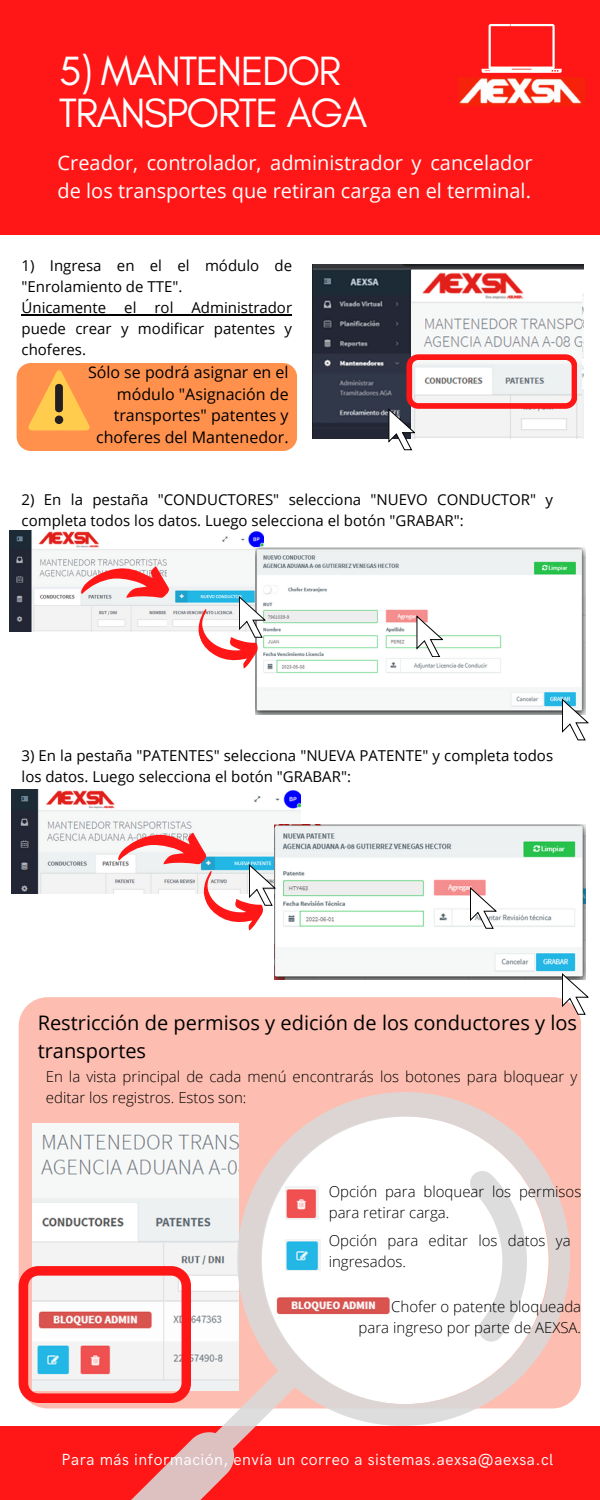
<style>
.page{position:relative;width:600px;height:1500px;background:#fff}
.page>*{position:absolute;margin:0;border:0;box-sizing:border-box;transform-origin:0 0}
.t1{font:41.7px/42.8px "Glacial Indifference";letter-spacing:-.04em;color:#fff}
.t2{font:20px/27.8px "Open Sans";color:#fff}
.t3{font:20px/27.8px "Open Sans";color:#000}
.t4{font:16.2px "HK Grotesk";letter-spacing:.03em;color:#fff}
.t5{font:16px/21.8px "Open Sans";color:#000;text-align:right}
.t6{font:15px/21px "Open Sans";color:#000}
.t7{font:300 15px/21px "Open Sans";color:#000}
</style>
<div class="page">
<div style="left:0;top:0;width:600px;height:234px;background:#ff1616"></div>
<div style="left:0;top:1426px;width:600px;height:74px;background:#ff1616"></div>
<img style="left:458px;top:78px;width:127px;height:27px">
<svg style="left:481px;top:24px;width:81px;height:49px"></svg>
<img style="left:9px;top:531px;width:255px;height:101px">
<div style="left:19px;top:997px;width:562px;height:411px;background:#fdbeb1;border-radius:29px"></div>
<svg style="left:18px;top:1092px;width:552px;height:408px"></svg>
<svg style="left:470px;top:1171px;width:57px;height:171px"></svg>
<img style="left:275px;top:1293px;width:117px;height:24px">
<img style="left:285px;top:1239px;width:36px;height:32px">
<img style="left:285px;top:1187px;width:33px;height:32px">
<img style="left:312px;top:265px;width:271px;height:174px">
<div style="left:17px;top:363px;width:280px;height:88px;background:#ff914d;border-radius:14px"></div>
<svg style="left:28px;top:370px;width:62px;height:60px"></svg>
<img style="left:412px;top:270px;width:170px;height:169px">
<img style="left:11px;top:789px;width:289px;height:105px">
<svg style="left:81px;top:566px;width:88px;height:32px"></svg>
<img style="left:255px;top:548px;width:251px;height:166px">
<img style="left:275px;top:825px;width:310px;height:154px">
<img style="left:506px;top:548px;width:80px;height:166px">
<svg style="left:191px;top:596px;width:74px;height:83px"></svg>
<svg style="left:562px;top:699px;width:26px;height:41px"></svg>
<svg style="left:118px;top:833px;width:157px;height:108px"></svg>
<svg style="left:562px;top:973px;width:26px;height:42px"></svg>
<svg style="left:389px;top:354px;width:188px;height:96px"></svg>
<svg style="left:19px;top:1266px;width:172px;height:137px"></svg>
<hr style="left:22px;top:314px;width:270px;height:2px;background:#000">
<svg style="left:417px;top:616px;width:26px;height:41px"></svg>
<svg style="left:470px;top:887px;width:26px;height:42px"></svg>
<p class="t1" style="left:59px;top:49px;width:310px">5) MANTENEDOR<br>TRANSPORTE AGA</p>
<p class="t2" style="left:58px;top:149px;width:477px">Creador, controlador, administrador y cancelador de los transportes que retiran carga en el terminal.</p>
<p class="t6" style="left:22px;top:254px;width:272px">1) Ingresa en el el módulo de "Enrolamiento de TTE".</p>
<p class="t6" style="left:22px;top:296px;width:272px;text-align:justify">Únicamente el rol Administrador puede crear y modificar patentes y choferes.</p>
<p class="t5" style="left:88px;top:361px;width:202px">Sólo se podrá asignar en el módulo "Asignación de transportes" patentes y choferes del Mantenedor.</p>
<p class="t6" style="left:22px;top:489px;width:533px">2) En la pestaña "CONDUCTORES" selecciona "NUEVO CONDUCTOR" y completa todos los datos. Luego selecciona el botón "GRABAR":</p>
<p class="t6" style="left:22px;top:745px;width:533px">3) En la pestaña "PATENTES" selecciona "NUEVA PATENTE" y completa todos los datos. Luego selecciona el botón "GRABAR":</p>
<p class="t3" style="left:38px;top:1009px;width:541px">Restricción de permisos y edición de los conductores y los transportes</p>
<p class="t7" style="left:46px;top:1065px;width:533px">En la vista principal de cada menú encontrarás los botones para bloquear y editar los registros. Estos son:</p>
<p class="t7" style="left:329px;top:1181px;width:254px">Opción para bloquear los permisos para retirar carga.</p>
<p class="t7" style="left:329px;top:1230px;width:243px">Opción para editar los datos ya ingresados.</p>
<p class="t7" style="left:359px;top:1296px;width:224px;text-align:right">Chofer o patente bloqueada para ingreso por parte de AEXSA.</p>
<p class="t4" style="left:62px;top:1450px;width:493px">Para más información, envía un correo a sistemas.aexsa@aexsa.cl</p>
</div>
